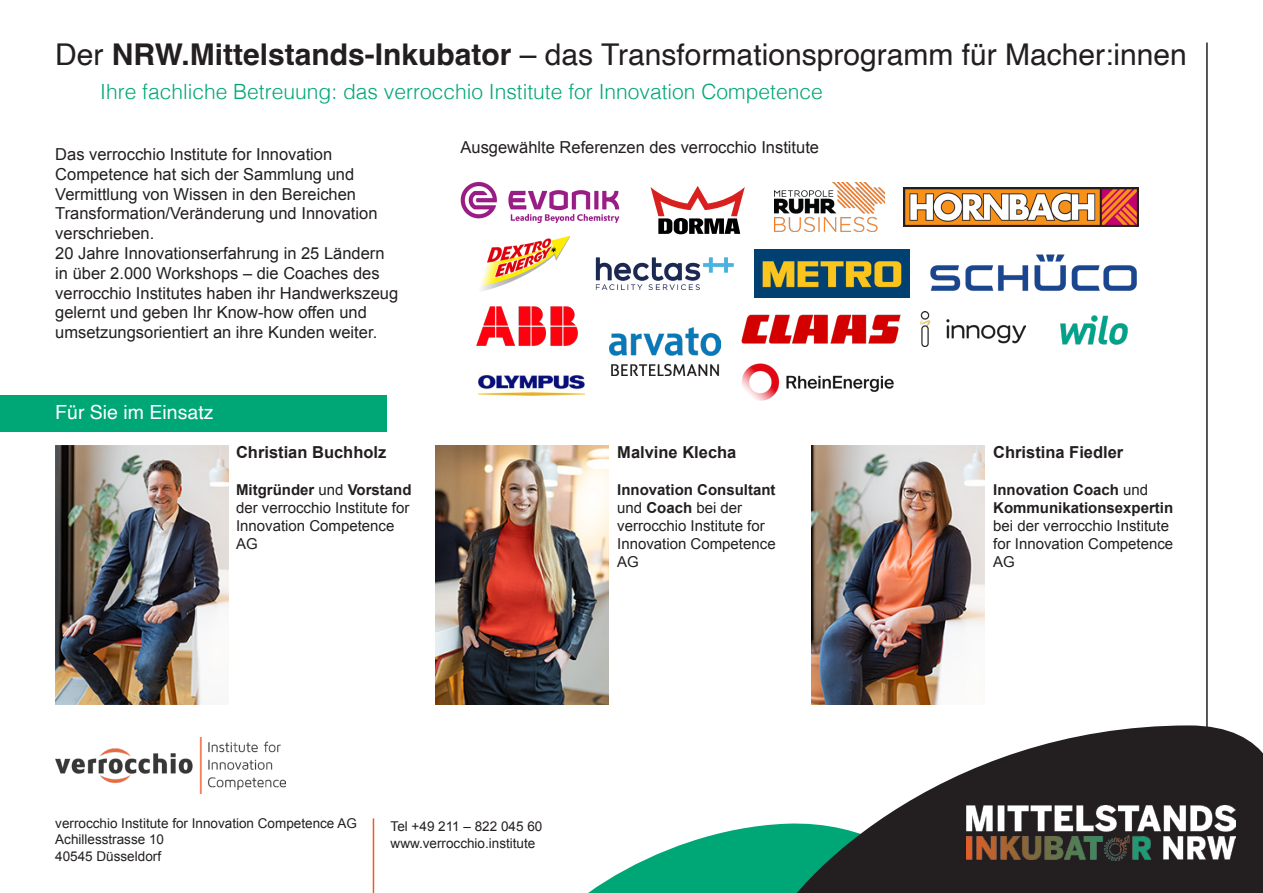
<style>
.page{position:relative;width:1263px;height:893px;background:#fff}
.page>*{position:absolute;margin:0;border:0;box-sizing:border-box;transform-origin:0 0}
.t1{font:30px "Helvetica";color:#231f20}
.t2{font:300 21px "Helvetica";color:#00a776}
.t3{font:19.5px "Helvetica";color:#fff}
.t4{font:16.5px/19.8px "Arial";color:#231f20}
.t5{font:700 16.5px "Arial";color:#231f20}
.t6{font:15px/18px "Arial";color:#231f20}
.t7{font:700 15px/18px "Arial";color:#231f20}
.t8{font:13.5px/16.2px "Arial";color:#231f20}
.s1{font-weight:700}
.s2{font-weight:400}
</style>
<div class="page">
<svg style="left:588px;top:825px;width:175px;height:68px"></svg>
<svg style="left:763px;top:725px;width:500px;height:168px;fill:#231f20"></svg>
<img style="left:966px;top:806px;width:269px;height:54px">
<img style="left:55px;top:446px;width:173px;height:259px">
<img style="left:436px;top:446px;width:173px;height:259px">
<img style="left:811px;top:446px;width:173px;height:259px">
<hr style="left:1206px;top:43px;width:2px;height:699px;background:#231f20">
<div style="left:0;top:395px;width:387px;height:36px;background:#00a776"></div>
<hr style="left:373px;top:818px;width:1px;height:75px;background:#f15921">
<img style="left:476px;top:306px;width:102px;height:40px">
<img style="left:609px;top:328px;width:111px;height:48px">
<img style="left:774px;top:182px;width:110px;height:49px">
<img style="left:741px;top:314px;width:160px;height:30px">
<img style="left:480px;top:236px;width:89px;height:55px">
<svg style="left:650px;top:186px;width:95px;height:48px"></svg>
<img style="left:460px;top:182px;width:160px;height:40px">
<img style="left:595px;top:257px;width:139px;height:34px">
<img style="left:903px;top:187px;width:236px;height:39px">
<img style="left:921px;top:311px;width:104px;height:35px">
<img style="left:754px;top:250px;width:156px;height:47px">
<img style="left:742px;top:363px;width:152px;height:38px">
<img style="left:1060px;top:315px;width:68px;height:30px">
<img style="left:478px;top:375px;width:107px;height:21px">
<img style="left:930px;top:254px;width:207px;height:37px">
<img style="left:55px;top:737px;width:231px;height:56px">
<h1 class="t1" style="left:55px;top:31px;width:1133px">Der <span class="s1">NRW.Mittelstands-Inkubator</span> – das Transformationsprogramm für Macher:innen</h1>
<p class="t2" style="left:100px;top:74px;width:724px">Ihre fachliche Betreuung: das verrocchio Institute for Innovation Competence</p>
<p class="t4" style="left:55px;top:144px;width:344px">Das verrocchio Institute for Innovation Competence hat sich der Sammlung und Vermittlung von Wissen in den Bereichen Transformation/Veränderung und Innovation verschrieben.<br>20 Jahre Innovationserfahrung in 25 Ländern in über 2.000 Workshops – die Coaches des verrocchio Institutes haben ihr Handwerkszeug gelernt und geben Ihr Know-how offen und umsetzungsorientiert an ihre Kunden weiter.</p>
<p class="t3" style="left:55px;top:398px;width:160px">Für Sie im Einsatz</p>
<p class="t5" style="left:236px;top:441px;width:152px">Christian Buchholz</p>
<p class="t6" style="left:236px;top:481px;width:177px"><span class="s1">Mitgründer</span> und <span class="s1">Vorstand </span>der verrocchio Institute for<br>Innovation Competence<br>AG</p>
<p class="t4" style="left:460px;top:137px;width:360px">Ausgewählte Referenzen des verrocchio Institute</p>
<p class="t5" style="left:617px;top:441px;width:121px">Malvine Klecha</p>
<p class="t6" style="left:617px;top:481px;width:160px"><span class="s1">Innovation Consultant </span>und <span class="s1">Coach</span> bei der verrocchio Institute for<br>Innovation Competence<br>AG</p>
<p class="t8" style="left:55px;top:815px;width:303px">verrocchio Institute for Innovation Competence AG<br>Achillesstrasse 10<br>40545 Düsseldorf</p>
<p class="t8" style="left:391px;top:819px;width:153px">Tel +49 211 – 822 045 60 www.verrocchio.institute</p>
<p class="t5" style="left:993px;top:441px;width:132px">Christina Fiedler</p>
<p class="t7" style="left:993px;top:481px;width:182px">Innovation Coach <span class="s2">und<br></span>Kommunikationsexpertin</p>
<p class="t6" style="left:993px;top:517px;width:182px">bei der verrocchio Institute for Innovation Competence<br>AG</p>
</div>
